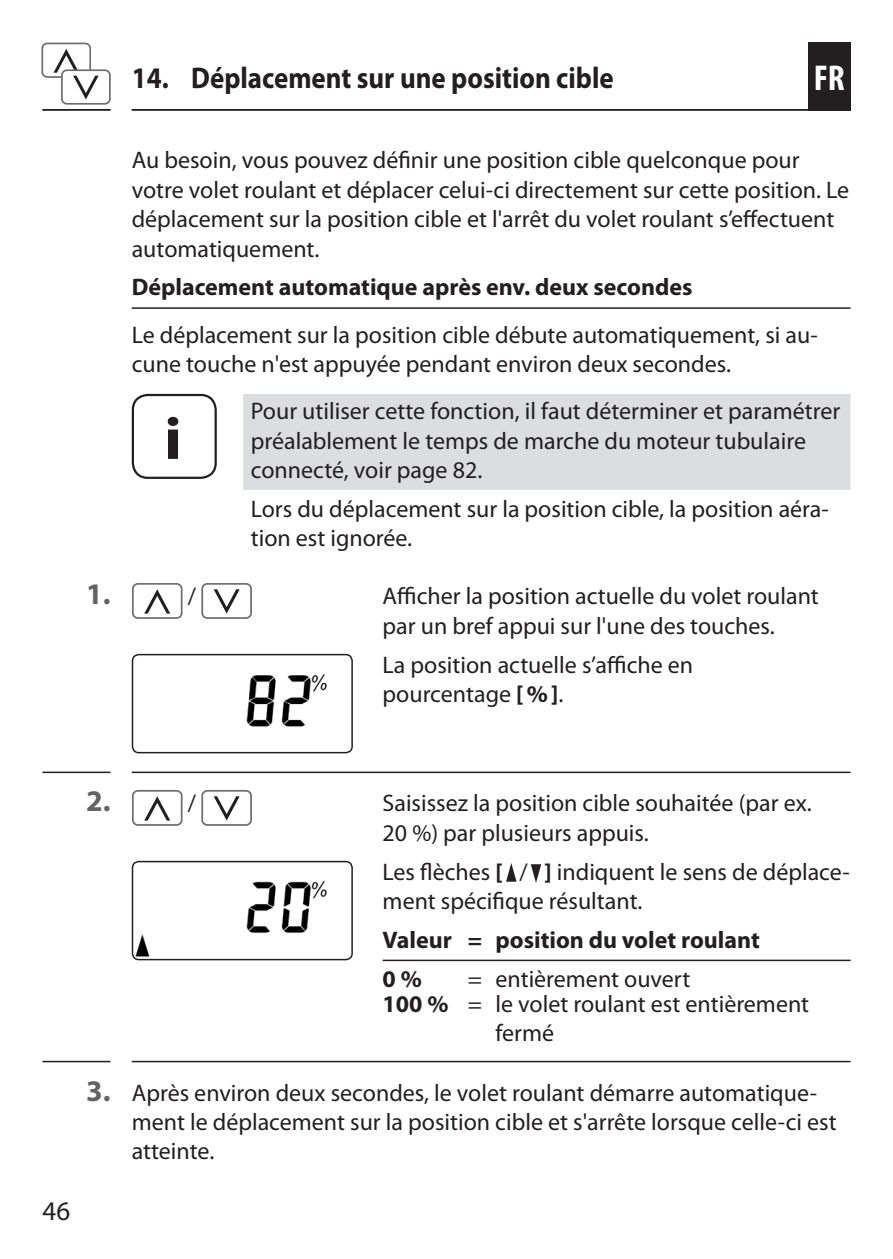
<style>
.page{position:relative;width:893px;height:1259px;background:#fff}
.page>*{position:absolute;margin:0;border:0;box-sizing:border-box;transform-origin:0 0}
.INFO-Icon{font:700 60px "Myriad Pro";color:#231f20;scale:1.1 1}
.t1{font:700 condensed 36px "Myriad Pro";color:#fff}
.t2{font:700 30px "Myriad Pro";color:#231f20;scale:.9 1}
.t3{font:700 30px "Myriad Pro";color:#636366}
.t4{font:27px "Myriad Pro";color:#231f20}
.Fließtext_-_DE{font:24px/29.4px "Myriad Pro";color:#231f20}
.Nützliche_Infos_3Zei{font:24px/29.4px "Myriad Pro";color:#231f20}
.Fließtext_nach_Handl{font:24px/29.4px "Myriad Pro";color:#231f20}
.Untertitel_mit_Linie{font:700 24px "Myriad Pro";color:#231f20}
.Fließtext_-_DE-2{font:700 24px "Myriad Pro";color:#231f20}
.s1{font-weight:700}
.s2{font-weight:700;font-size:30px;color:#636366}
</style>
<div class="page">
<hr style="left:132px;top:109px;width:719px;height:2px;background:#231f20">
<div style="left:808px;top:42px;width:42px;height:69px;background:#231f20"></div>
<hr style="left:42px;top:109px;width:68px;height:2px;background:#231f20">
<hr style="left:132px;top:307px;width:718px;height:2px;background:#231f20">
<div style="left:243px;top:394px;width:607px;height:96px;background:#dcdddf"></div>
<div style="left:132px;top:394px;width:85px;height:85px;border:2px solid #231f20;border-radius:15px"></div>
<div style="left:42px;top:43px;width:49px;height:35px;border:2px solid #6c6d70;border-radius:5px"></div>
<div style="left:61px;top:69px;width:50px;height:36px;border:2px solid #6c6d70;border-radius:5px"></div>
<svg style="left:53px;top:49px;width:46px;height:50px"></svg>
<svg style="left:42px;top:771px;width:808px;height:2px;background:#686566"></svg>
<hr style="left:383px;top:959px;width:467px;height:2px;background:#231f20">
<svg style="left:42px;top:1060px;width:808px;height:2px;background:#807e7e"></svg>
<div style="left:132px;top:583px;width:51px;height:36px;border:2px solid #6c6d70;border-radius:5px"></div>
<svg style="left:144px;top:589px;width:26px;height:24px"></svg>
<div style="left:201px;top:583px;width:51px;height:36px;border:2px solid #6c6d70;border-radius:5px"></div>
<svg style="left:214px;top:589px;width:26px;height:24px"></svg>
<img style="left:132px;top:654px;width:220px;height:98px">
<div style="left:132px;top:654px;width:221px;height:99px;border:2px solid #231f20;border-radius:6px"></div>
<div style="left:132px;top:790px;width:51px;height:36px;border:2px solid #6c6d70;border-radius:5px"></div>
<svg style="left:144px;top:796px;width:26px;height:24px"></svg>
<div style="left:201px;top:790px;width:51px;height:36px;border:2px solid #6c6d70;border-radius:5px"></div>
<svg style="left:214px;top:796px;width:26px;height:24px"></svg>
<img style="left:132px;top:861px;width:218px;height:98px">
<div style="left:132px;top:861px;width:221px;height:99px;border:2px solid #231f20;border-radius:6px"></div>
<svg style="left:506px;top:863px;width:10px;height:18px"></svg>
<svg style="left:531px;top:864px;width:10px;height:19px"></svg>
<p class="t2" style="left:132px;top:61px;width:537px">14. Déplacement sur une position cible</p>
<h2 class="t1" style="left:814px;top:58px;width:33px">FR</h2>
<p class="Fließtext_-_DE" style="left:132px;top:146px;width:719px">Au besoin, vous pouvez définir une position cible quelconque pour votre volet roulant et déplacer celui-ci directement sur cette position. Le déplacement sur la position cible et l'arrêt du volet roulant s’effectuent automatiquement.</p>
<p class="Untertitel_mit_Linie" style="left:132px;top:274px;width:562px">Déplacement automatique après env. deux secondes</p>
<p class="Fließtext_-_DE" style="left:132px;top:320px;width:687px">Le déplacement sur la position cible débute automatiquement, si au&shy;cune touche n'est appuyée pendant environ deux secondes.</p>
<p class="INFO-Icon" style="left:164px;top:405px;width:18px">i</p>
<p class="Nützliche_Infos_3Zei" style="left:251px;top:397px;width:591px">Pour utiliser cette fonction, il faut déterminer et paramétrer préalablement le temps de marche du moteur tubulaire connecté, voir page 82.</p>
<p class="Fließtext_-_DE" style="left:251px;top:495px;width:580px">Lors du déplacement sur la position cible, la position aéra&shy;tion est ignorée.</p>
<p class="t3" style="left:86px;top:577px;width:26px">1.</p>
<p class="Fließtext_-_DE" style="left:188px;top:582px;width:10px">/</p>
<p class="Fließtext_-_DE" style="left:383px;top:582px;width:438px">Afficher la position actuelle du volet roulant par un bref appui sur l'une des touches.</p>
<p class="Fließtext_nach_Handl" style="left:383px;top:650px;width:312px">La position actuelle s’affiche en pourcentage <span class="s1">[%]</span>.</p>
<p class="t4" style="left:43px;top:1196px;width:29px">46</p>
<p class="t3" style="left:86px;top:784px;width:26px">2.</p>
<p class="Fließtext_-_DE" style="left:188px;top:789px;width:10px">/</p>
<p class="Fließtext_-_DE" style="left:383px;top:789px;width:431px">Saisissez la position cible souhaitée (par ex.<br>20 %) par plusieurs appuis.</p>
<p class="Fließtext_nach_Handl" style="left:383px;top:857px;width:469px">Les flèches <span class="s1">[</span> / <span class="s1">]</span> indiquent le sens de déplace&shy;ment spécifique résultant.</p>
<p class="Untertitel_mit_Linie" style="left:383px;top:926px;width:379px">Valeur = position du volet roulant</p>
<p class="Fließtext_-_DE-2" style="left:383px;top:965px;width:41px">0 %</p>
<p class="Fließtext_-_DE" style="left:468px;top:964px;width:224px">= entièrement ouvert</p>
<p class="Fließtext_-_DE" style="left:495px;top:989px;width:315px;text-indent:-113px"><span class="s1">100 %</span> = le volet roulant est entièrement fermé</p>
<p class="Fließtext_-_DE" style="left:132px;top:1078px;width:706px;text-indent:-46px"><span class="s2">3.</span> Après environ deux secondes, le volet roulant démarre automatique&shy;ment le déplacement sur la position cible et s'arrête lorsque celle-ci est atteinte.</p>
</div>
